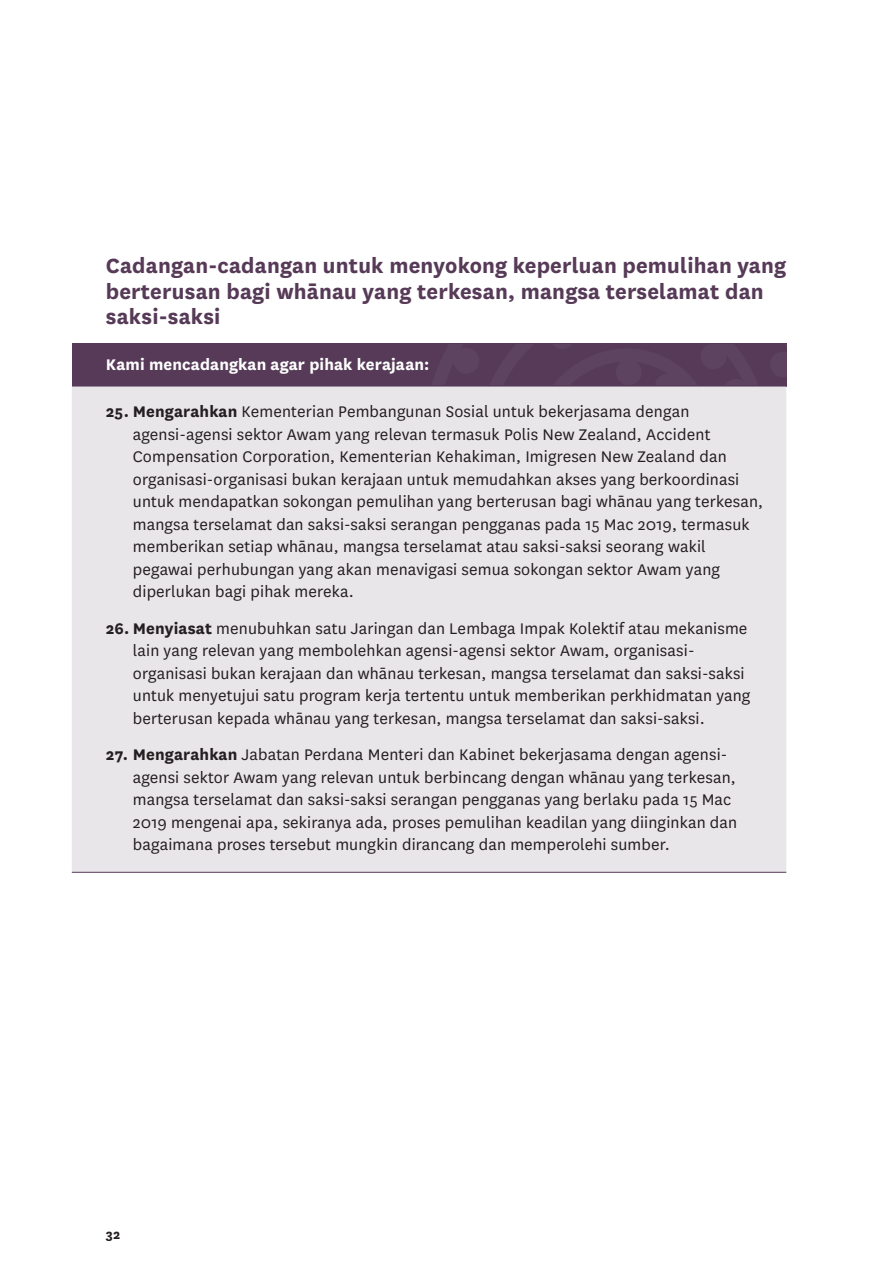
<style>
.page{position:relative;width:894px;height:1265px;background:#fff}
.page>*{position:absolute;margin:0;border:0;box-sizing:border-box;transform-origin:0 0}
.t1{font:700 24px/25.5px "National";letter-spacing:.01em;color:#563a57}
.t2{font:18px/22.5px "National";letter-spacing:.01em;color:#231f20}
.t3{font:700 18px "National";letter-spacing:.01em;color:#fff}
.t4{font:700 15px "National";color:#231f20}
.s1{font-weight:700}
</style>
<div class="page">
<div style="left:72px;top:343px;width:714px;height:43px;background:#563a57"></div>
<div style="left:72px;top:386px;width:714px;height:485px;background:#e9e6ea"></div>
<hr style="left:72px;top:871px;width:714px;height:1px;background:#563a57">
<h1 class="t1" style="left:106px;top:251px;width:682px">Cadangan-cadangan untuk menyokong keperluan pemulihan yang berterusan bagi whānau yang terkesan, mangsa terselamat dan saksi-saksi</h1>
<p class="t3" style="left:106px;top:351px;width:325px">Kami mencadangkan agar pihak kerajaan:</p>
<p class="t2" style="left:133px;top:399px;width:632px;text-indent:-27px"><span class="s1">25. Mengarahkan</span> Kementerian Pembangunan Sosial untuk bekerjasama dengan agensi-agensi sektor Awam yang relevan termasuk Polis New Zealand, Accident Compensation Corporation, Kementerian Kehakiman, Imigresen New Zealand dan organisasi-organisasi bukan kerajaan untuk memudahkan akses yang berkoordinasi untuk mendapatkan sokongan pemulihan yang berterusan bagi whānau yang terkesan, mangsa terselamat dan saksi-saksi serangan pengganas pada 15 Mac 2019, termasuk memberikan setiap whānau, mangsa terselamat atau saksi-saksi seorang wakil pegawai perhubungan yang akan menavigasi semua sokongan sektor Awam yang diperlukan bagi pihak mereka.</p>
<p class="t2" style="left:133px;top:616px;width:619px;text-indent:-27px"><span class="s1">26. Menyiasat</span> menubuhkan satu Jaringan dan Lembaga Impak Kolektif atau mekanisme lain yang relevan yang membolehkan agensi-agensi sektor Awam, organisasi&shy;organisasi bukan kerajaan dan whānau terkesan, mangsa terselamat dan saksi-saksi untuk menyetujui satu program kerja tertentu untuk memberikan perkhidmatan yang berterusan kepada whānau yang terkesan, mangsa terselamat dan saksi-saksi.</p>
<p class="t2" style="left:133px;top:742px;width:606px;text-indent:-27px"><span class="s1">27. Mengarahkan</span> Jabatan Perdana Menteri dan Kabinet bekerjasama dengan agensi&shy;agensi sektor Awam yang relevan untuk berbincang dengan whānau yang terkesan, mangsa terselamat dan saksi-saksi serangan pengganas yang berlaku pada 15 Mac 2019 mengenai apa, sekiranya ada, proses pemulihan keadilan yang diinginkan dan bagaimana proses tersebut mungkin dirancang dan memperolehi sumber.</p>
<p class="t4" style="left:106px;top:1223px;width:16px">32</p>
</div>
